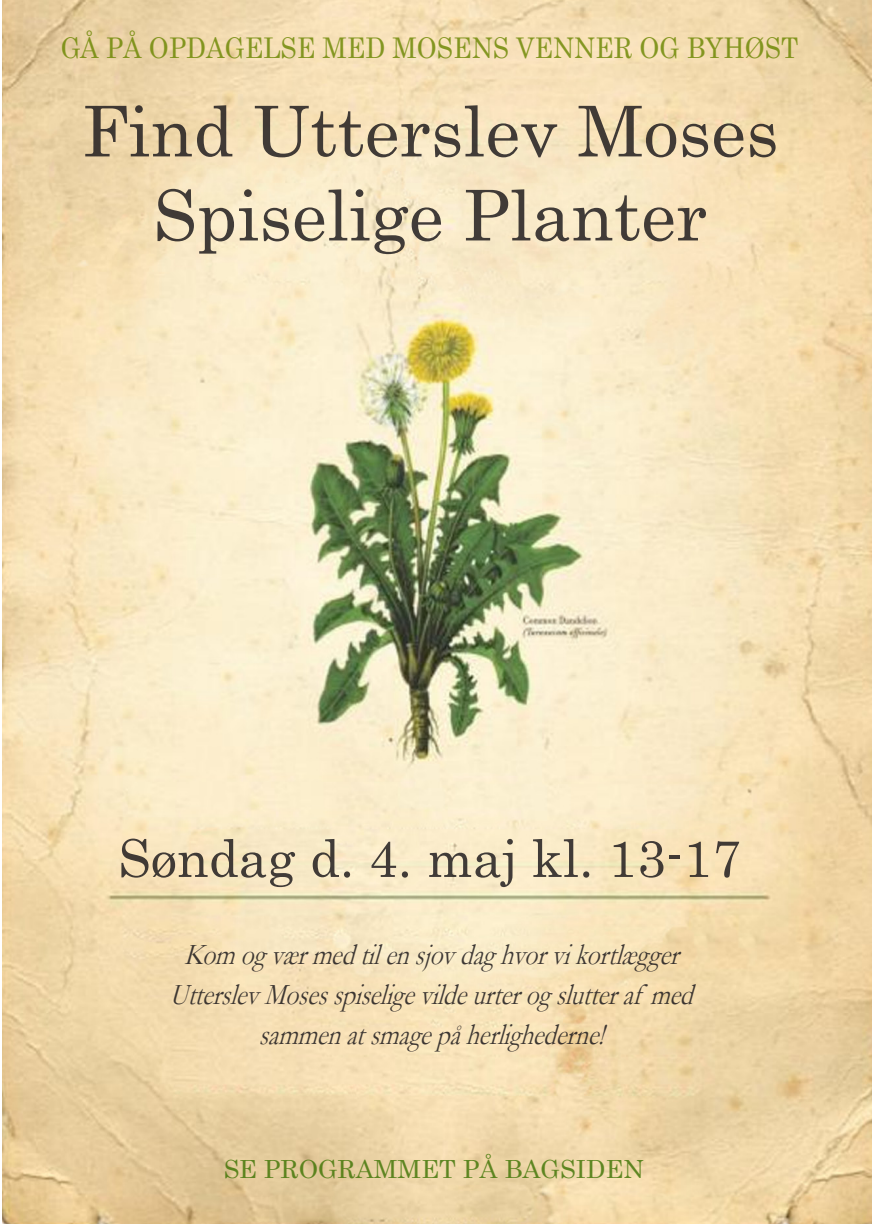
<style>
.page{position:relative;width:872px;height:1224px;background:#fff}
.page>*{position:absolute;margin:0;border:0;box-sizing:border-box;transform-origin:0 0}
.t1{font:70px/84px "Century";color:#231f20;text-align:center}
.t2{font:52px "Century";color:#231f20}
.t3{font:italic 30.25px/40px "Garamond";color:#231f20;text-align:center;scale:.83 1}
.t4{font:28.5px "Century";color:#6a8600;scale:.9 1}
.t5{font:25px "Century";color:#3e7404}
</style>
<div class="page">
<img style="left:2px;top:0;width:869px;height:1223px">
<p class="t4" style="left:60px;top:24px;width:821px">GÅ PÅ OPDAGELSE MED MOSENS VENNER OG BYHØST</p>
<h1 class="t1" style="left:82px;top:83px;width:698px">Find Utterslev Moses<br>Spiselige Planter</h1>
<h2 class="t2" style="left:118px;top:814px;width:624px">Søndag d. 4. maj kl. 13-17</h2>
<p class="t3" style="left:170px;top:933px;width:644px">Komogværmedtilensjovdaghvorvikortlægger<br>UtterslevMosesspiseligevildeurterogslutteraf med sammenatsmagepåherlighederne!</p>
<p class="t5" style="left:223px;top:1147px;width:422px">SE PROGRAMMET PÅ BAGSIDEN</p>
</div>
